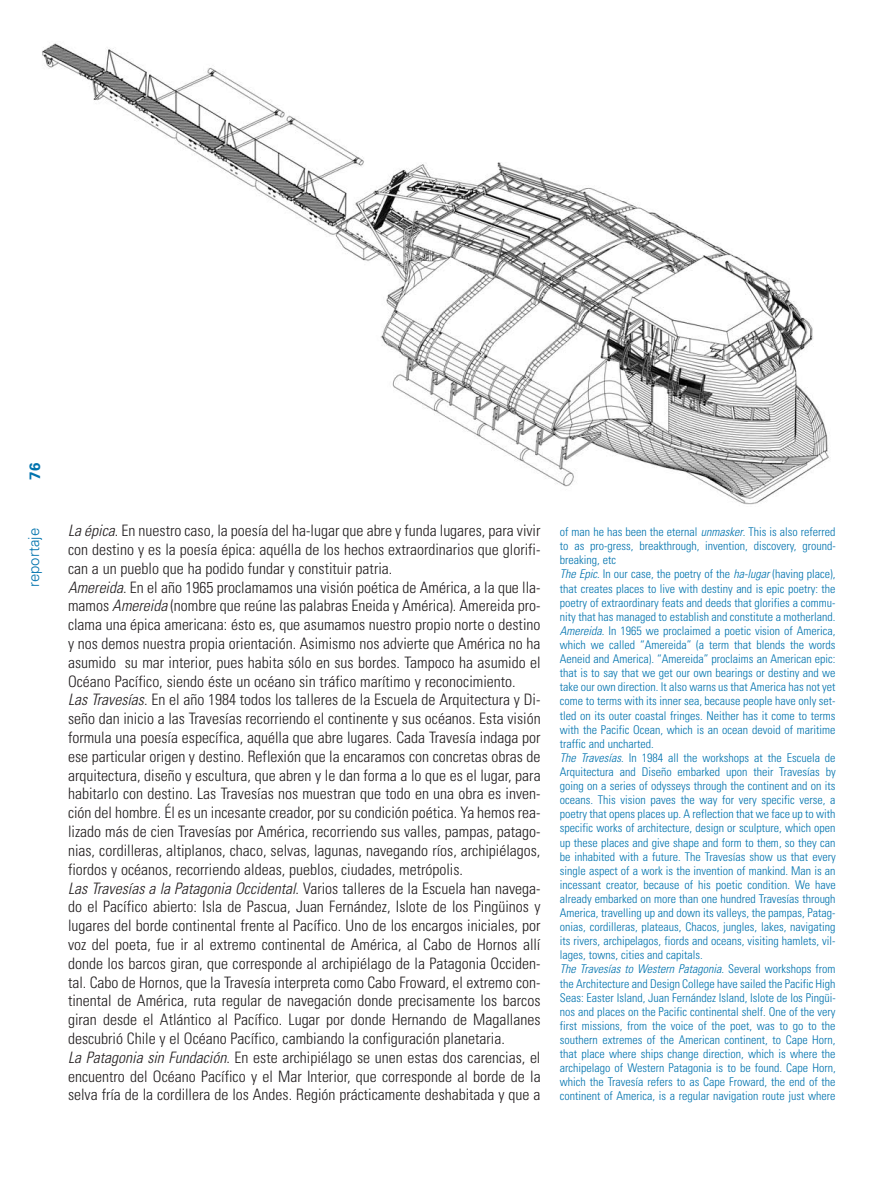
<style>
.page{position:relative;width:893px;height:1191px;background:#fff}
.page>*{position:absolute;margin:0;border:0;box-sizing:border-box;transform-origin:0 0}
.t1{font:300 condensed 15.75px/18.8px "Univers";color:#231f20}
.t2{font:300 15px "Univers";color:#0073ae}
.t3{font:700 15px "Univers";color:#0073ae}
.t4{font:300 condensed 12px/14.1px "Univers";color:#0073ae}
.s1{font-style:italic}
</style>
<div class="page">
<img style="left:42px;top:43px;width:788px;height:462px">
<p class="t3" style="left:29px;top:480px;width:19px;rotate:-90deg">76</p>
<p class="t1" style="left:68px;top:522px;width:474px"><span class="s1">La épica</span>. En nuestro caso, la poesía del ha-lugar que abre y funda lugares, para vivir con destino y es la poesía épica: aquélla de los hechos extraordinarios que glorifi&shy;can a un pueblo que ha podido fundar y constituir patria.<br><span class="s1">Amereida</span>. En el año 1965 proclamamos una visión poética de América, a la que lla&shy;mamos <span class="s1">Amereida</span> (nombre que reúne las palabras Eneida y América). Amereida pro&shy;clama una épica americana: ésto es, que asumamos nuestro propio norte o destino y nos demos nuestra propia orientación. Asimismo nos advierte que América no ha asumido su mar interior, pues habita sólo en sus bordes. Tampoco ha asumido el Océano Pacífico, siendo éste un océano sin tráfico marítimo y reconocimiento.<br><span class="s1">Las Travesías</span>. En el año 1984 todos los talleres de la Escuela de Arquitectura y Di&shy;seño dan inicio a las Travesías recorriendo el continente y sus océanos. Esta visión formula una poesía específica, aquélla que abre lugares. Cada Travesía indaga por ese particular origen y destino. Reflexión que la encaramos con concretas obras de arquitectura, diseño y escultura, que abren y le dan forma a lo que es el lugar, para habitarlo con destino. Las Travesías nos muestran que todo en una obra es inven&shy;ción del hombre. Él es un incesante creador, por su condición poética. Ya hemos rea&shy;lizado más de cien Travesías por América, recorriendo sus valles, pampas, patago&shy;nias, cordilleras, altiplanos, chaco, selvas, lagunas, navegando ríos, archipiélagos, fiordos y océanos, recorriendo aldeas, pueblos, ciudades, metrópolis.<br><span class="s1">Las Travesías a la Patagonia Occidental</span>. Varios talleres de la Escuela han navega&shy;do el Pacífico abierto: Isla de Pascua, Juan Fernández, Islote de los Pingüinos y lugares del borde continental frente al Pacífico. Uno de los encargos iniciales, por voz del poeta, fue ir al extremo continental de América, al Cabo de Hornos allí donde los barcos giran, que corresponde al archipiélago de la Patagonia Occiden&shy;tal. Cabo de Hornos, que la Travesía interpreta como Cabo Froward, el extremo con&shy;tinental de América, ruta regular de navegación donde precisamente los barcos giran desde el Atlántico al Pacífico. Lugar por donde Hernando de Magallanes descubrió Chile y el Océano Pacífico, cambiando la configuración planetaria.<br><span class="s1">La Patagonia sin Fundación</span>. En este archipiélago se unen estas dos carencias, el encuentro del Océano Pacífico y el Mar Interior, que corresponde al borde de la selva fría de la cordillera de los Andes. Región prácticamente deshabitada y que a</p>
<p class="t2" style="left:28px;top:587px;width:61px;rotate:-90deg">reportaje</p>
<p class="t4" style="left:560px;top:526px;width:277px">of man he has been the eternal <span class="s1">unmasker</span>. This is also referred to as pro-gress, breakthrough, invention, discovery, ground&shy;breaking, etc<br><span class="s1">The Epic</span>. In our case, the poetry of the <span class="s1">ha-lugar</span> (having place), that creates places to live with destiny and is epic poetry: the poetry of extraordinary feats and deeds that glorifies a commu&shy;nity that has managed to establish and constitute a motherland.<br><span class="s1">Amereida</span>. In 1965 we proclaimed a poetic vision of America, which we called “Amereida” (a term that blends the words Aeneid and America). “Amereida” proclaims an American epic: that is to say that we get our own bearings or destiny and we take our own direction. It also warns us that America has not yet come to terms with its inner sea, because people have only set&shy;tled on its outer coastal fringes. Neither has it come to terms with the Pacific Ocean, which is an ocean devoid of maritime traffic and uncharted.<br><span class="s1">The Travesías</span>. In 1984 all the workshops at the Escuela de Arquitectura and Diseño embarked upon their Travesías by going on a series of odysseys through the continent and on its oceans. This vision paves the way for very specific verse, a poetry that opens places up. A reflection that we face up to with specific works of architecture, design or sculpture, which open up these places and give shape and form to them, so they can be inhabited with a future. The Travesías show us that every single aspect of a work is the invention of mankind. Man is an incessant creator, because of his poetic condition. We have already embarked on more than one hundred Travesías through America, travelling up and down its valleys, the pampas, Patag&shy;onias, cordilleras, plateaus, Chacos, jungles, lakes, navigating its rivers, archipelagos, fiords and oceans, visiting hamlets, vil&shy;lages, towns, cities and capitals.<br><span class="s1">The Travesías to Western Patagonia</span>. Several workshops from the Architecture and Design College have sailed the Pacific High Seas: Easter Island, Juan Fernández Island, Islote de los Pingüi&shy;nos and places on the Pacific continental shelf. One of the very first missions, from the voice of the poet, was to go to the southern extremes of the American continent, to Cape Horn, that place where ships change direction, which is where the archipelago of Western Patagonia is to be found. Cape Horn, which the Travesía refers to as Cape Froward, the end of the continent of America, is a regular navigation route just where</p>
</div>
